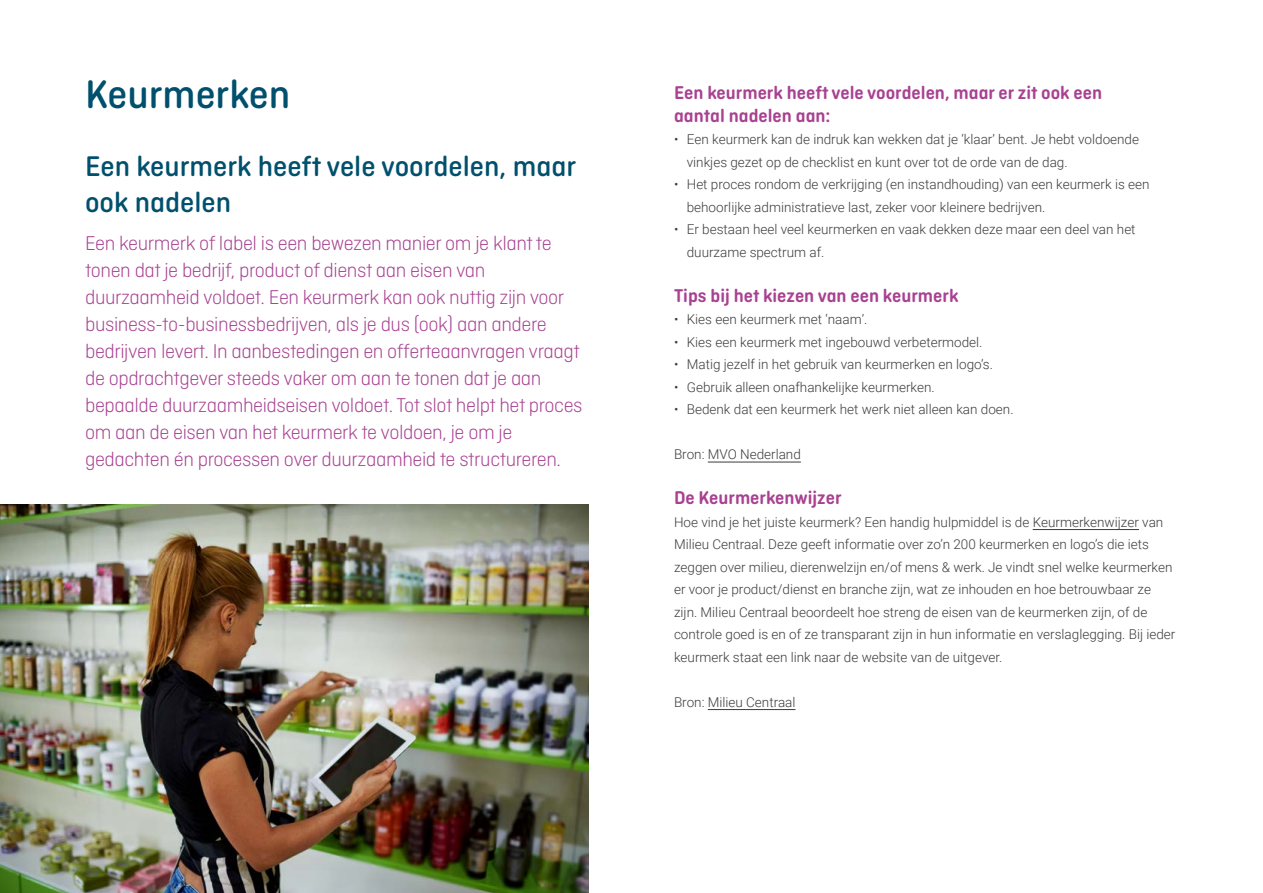
<style>
.page{position:relative;width:1263px;height:893px;background:#fff}
.page>*{position:absolute;margin:0;border:0;box-sizing:border-box;transform-origin:0 0}
.t1{font:500 42px "Ciutadella Rounded";color:#00506d}
.t2{font:500 30px/36px "Ciutadella Rounded";color:#00506d}
.t3{font:300 21px/27px "Ciutadella Rounded";letter-spacing:-.02em;color:#a84191}
.t4{font:600 19.5px/22.5px "Ciutadella Rounded";color:#a84191}
.t5{font:300 13.5px/22.5px "Roboto";color:#3c3c3b}
</style>
<div class="page">
<hr style="left:708px;top:462px;width:93px;height:1px;background:#3c3c3b">
<hr style="left:1033px;top:529px;width:106px;height:1px;background:#3c3c3b">
<hr style="left:708px;top:709px;width:87px;height:1px;background:#3c3c3b">
<img style="left:0;top:504px;width:589px;height:389px">
<h1 class="t1" style="left:85px;top:71px;width:207px">Keurmerken</h1>
<h3 class="t4" style="left:674px;top:81px;width:430px">Een keurmerk heeft vele voordelen, maar er zit ook een aantal nadelen aan:</h3>
<p class="t5" style="left:687px;top:127px;width:454px;text-indent:-13px">• Een keurmerk kan de indruk kan wekken dat je ‘klaar’ bent. Je hebt voldoende vinkjes gezet op de checklist en kunt over tot de orde van de dag.</p>
<p class="t5" style="left:687px;top:172px;width:464px;text-indent:-13px">• Het proces rondom de verkrijging (en instandhouding) van een keurmerk is een behoorlijke administratieve last, zeker voor kleinere bedrijven.</p>
<p class="t5" style="left:687px;top:217px;width:450px;text-indent:-13px">• Er bestaan heel veel keurmerken en vaak dekken deze maar een deel van het duurzame spectrum af.</p>
<h3 class="t4" style="left:674px;top:284px;width:286px">Tips bij het kiezen van een keurmerk</h3>
<p class="t5" style="left:674px;top:307px;width:195px">• Kies een keurmerk met ‘naam’.</p>
<p class="t5" style="left:674px;top:330px;width:310px">• Kies een keurmerk met ingebouwd verbetermodel.</p>
<p class="t5" style="left:674px;top:352px;width:320px">• Matig jezelf in het gebruik van keurmerken en logo’s.</p>
<p class="t5" style="left:674px;top:375px;width:262px">• Gebruik alleen onafhankelijke keurmerken.</p>
<p class="t5" style="left:674px;top:397px;width:341px">• Bedenk dat een keurmerk het werk niet alleen kan doen.</p>
<p class="t5" style="left:674px;top:442px;width:128px">Bron: MVO Nederland</p>
<h3 class="t4" style="left:674px;top:486px;width:169px">De Keurmerkenwijzer</h3>
<p class="t5" style="left:674px;top:510px;width:503px">Hoe vind je het juiste keurmerk? Een handig hulpmiddel is de Keurmerkenwijzer van Milieu Centraal. Deze geeft informatie over zo’n 200 keurmerken en logo’s die iets zeggen over milieu, dierenwelzijn en/of mens &amp; werk. Je vindt snel welke keurmerken er voor je product/dienst en branche zijn, wat ze inhouden en hoe betrouwbaar ze zijn. Milieu Centraal beoordeelt hoe streng de eisen van de keurmerken zijn, of de controle goed is en of ze transparant zijn in hun informatie en verslaglegging. Bij ieder keurmerk staat een link naar de website van de uitgever.</p>
<p class="t5" style="left:674px;top:690px;width:123px">Bron: Milieu Centraal</p>
<h2 class="t2" style="left:85px;top:149px;width:493px">Een keurmerk heeft vele voordelen, maar ook nadelen</h2>
<p class="t3" style="left:85px;top:229px;width:499px">Een keurmerk of label is een bewezen manier om je klant te tonen dat je bedrijf, product of dienst aan eisen van duurzaamheid voldoet. Een keurmerk kan ook nuttig zijn voor business-to-businessbedrijven, als je dus (ook) aan andere bedrijven levert. In aanbestedingen en offerteaanvragen vraagt de opdrachtgever steeds vaker om aan te tonen dat je aan bepaalde duurzaamheidseisen voldoet. Tot slot helpt het proces om aan de eisen van het keurmerk te voldoen, je om je gedachten én processen over duurzaamheid te structureren.</p>
</div>
